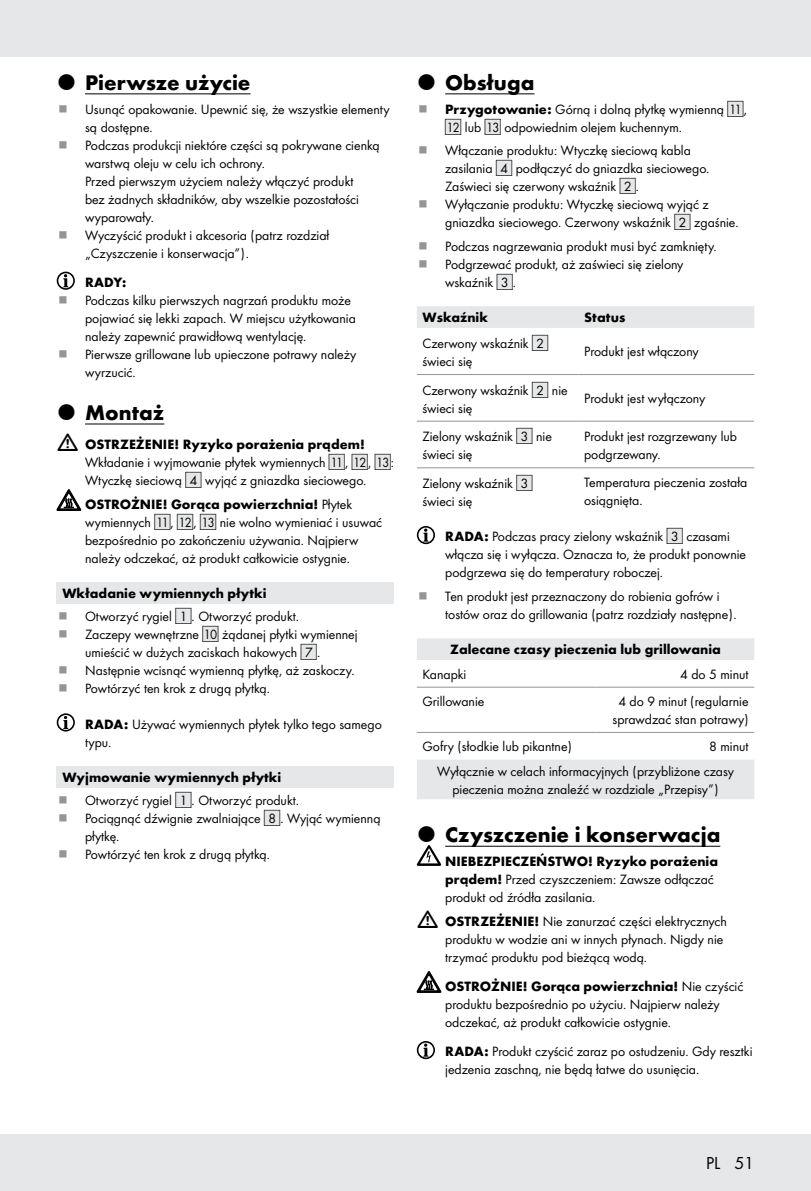
<style>
.page{position:relative;width:811px;height:1191px;background:#fff}
.page>*{position:absolute;margin:0;border:0;box-sizing:border-box;transform-origin:0 0}
.t1{font:700 22px "Futura";color:#000}
.t2{font:18px "Futura Boo";color:#000}
.t3{font:14px/18px "Futura Boo";color:#000}
.t4{font:700 14px "Futura";color:#000}
.s1{font-family:"IMP Lidl Num Box";font-size:12.4px;color:#e6e7e8}
.s2{font-family:"IMP Lidl Num Box";font-size:12.4px}
.s3{font-family:"Futura Boo";font-weight:400}
.s4{font-family:"Futura";font-weight:700}
</style>
<div class="page">
<div style="left:0;top:1134px;width:811px;height:57px;background:#e6e7e8"></div>
<div style="left:0;top:0;width:811px;height:57px;background:#e6e7e8"></div>
<hr style="left:85px;top:93px;width:165px;height:1px;background:#000">
<hr style="left:85px;top:423px;width:79px;height:1px;background:#000">
<div style="left:57px;top:272px;width:18px;height:18px;border:2px solid #000;border-radius:50%"></div>
<svg style="left:63px;top:274px;width:5px;height:13px"></svg>
<svg style="left:57px;top:489px;width:24px;height:22px"></svg>
<div style="left:57px;top:582px;width:337px;height:22px;background:#e6e7e8"></div>
<div style="left:57px;top:713px;width:18px;height:18px;border:2px solid #000;border-radius:50%"></div>
<svg style="left:63px;top:716px;width:5px;height:13px"></svg>
<div style="left:57px;top:766px;width:337px;height:21px;background:#e6e7e8"></div>
<hr style="left:445px;top:93px;width:89px;height:1px;background:#000">
<hr style="left:445px;top:845px;width:275px;height:1px;background:#000">
<div style="left:417px;top:306px;width:337px;height:22px;background:#e6e7e8"></div>
<hr style="left:417px;top:374px;width:161px;height:1px;background:#939598">
<hr style="left:578px;top:374px;width:176px;height:1px;background:#939598">
<hr style="left:417px;top:421px;width:161px;height:1px;background:#939598">
<hr style="left:578px;top:421px;width:176px;height:1px;background:#939598">
<hr style="left:417px;top:467px;width:161px;height:1px;background:#939598">
<hr style="left:578px;top:467px;width:176px;height:1px;background:#939598">
<svg style="left:417px;top:527px;width:17px;height:16px"></svg>
<div style="left:417px;top:526px;width:18px;height:18px;border:2px solid #000;border-radius:50%"></div>
<svg style="left:423px;top:528px;width:5px;height:13px"></svg>
<svg style="left:417px;top:638px;width:337px;height:161px"></svg>
<hr style="left:417px;top:686px;width:178px;height:1px;background:#939598">
<hr style="left:595px;top:686px;width:159px;height:1px;background:#939598">
<hr style="left:417px;top:732px;width:178px;height:1px;background:#939598">
<hr style="left:595px;top:732px;width:159px;height:1px;background:#939598">
<svg style="left:417px;top:971px;width:24px;height:22px"></svg>
<svg style="left:417px;top:1041px;width:17px;height:17px"></svg>
<div style="left:417px;top:1041px;width:18px;height:18px;border:2px solid #000;border-radius:50%"></div>
<svg style="left:423px;top:1043px;width:5px;height:13px"></svg>
<svg style="left:417px;top:845px;width:24px;height:21px"></svg>
<h1 class="t1" style="left:85px;top:66px;width:167px">Pierwsze użycie</h1>
<p class="t3" style="left:85px;top:99px;width:306px">Usunąć opakowanie. Upewnić się, że wszystkie elementy są dostępne.<br>Podczas produkcji niektóre części są pokrywane cienką warstwą oleju w celu ich ochrony.<br>Przed pierwszym użyciem należy włączyć produkt<br>bez żadnych składników, aby wszelkie pozostałości wyparowały.<br>Wyczyścić produkt i akcesoria (patrz rozdział „Czyszczenie i konserwacja”).</p>
<p class="t4" style="left:85px;top:272px;width:43px">RADY:</p>
<p class="t3" style="left:85px;top:290px;width:273px">Podczas kilku pierwszych nagrzań produktu może pojawiać się lekki zapach. W miejscu użytkowania należy zapewnić prawidłową wentylację.<br>Pierwsze grillowane lub upieczone potrawy należy wyrzucić.</p>
<h1 class="t1" style="left:85px;top:396px;width:81px">Montaż</h1>
<p class="t4" style="left:85px;top:434px;width:281px">OSTRZEŻENIE! Ryzyko porażenia prądem!</p>
<p class="t3" style="left:85px;top:453px;width:310px">Wkładanie i wyjmowanie płytek wymiennych <span class="s1">[</span><span class="s2">11]</span>, <span class="s1">[</span><span class="s2">12]</span>, <span class="s1">[</span><span class="s2">13]</span>:<br>Wtyczkę sieciową <span class="s1">[</span><span class="s2">4]</span> wyjąć z gniazdka sieciowego.</p>
<p class="t4" style="left:85px;top:494px;width:269px">OSTROŻNIE! Gorąca powierzchnia! <span class="s3">Płytek</span></p>
<p class="t3" style="left:85px;top:512px;width:298px">wymiennych <span class="s1">[</span><span class="s2">11]</span>, <span class="s1">[</span><span class="s2">12]</span>, <span class="s1">[</span><span class="s2">13]</span> nie wolno wymieniać i usuwać bezpośrednio po zakończeniu używania. Najpierw należy odczekać, aż produkt całkowicie ostygnie.</p>
<p class="t4" style="left:62px;top:583px;width:206px">Wkładanie wymiennych płytki</p>
<p class="t3" style="left:85px;top:607px;width:274px">Otworzyć rygiel <span class="s1">[</span><span class="s2">1]</span>. Otworzyć produkt.<br>Zaczepy wewnętrzne <span class="s1">[</span><span class="s2">10]</span> żądanej płytki wymiennej umieścić w dużych zaciskach hakowych <span class="s1">[</span><span class="s2">7]</span>.<br>Następnie wcisnąć wymienną płytkę, aż zaskoczy.<br>Powtórzyć ten krok z drugą płytką.</p>
<p class="t3" style="left:85px;top:714px;width:298px"><span class="s4">RADA:</span> Używać wymiennych płytek tylko tego samego typu.</p>
<p class="t4" style="left:62px;top:767px;width:220px">Wyjmowanie wymiennych płytki</p>
<p class="t3" style="left:85px;top:790px;width:297px">Otworzyć rygiel <span class="s1">[</span><span class="s2">1]</span>. Otworzyć produkt.<br>Pociągnąć dźwignie zwalniające <span class="s1">[</span><span class="s2">8]</span>. Wyjąć wymienną płytkę.<br>Powtórzyć ten krok z drugą płytką.</p>
<h1 class="t1" style="left:445px;top:66px;width:91px">Obsługa</h1>
<p class="t3" style="left:445px;top:99px;width:303px"><span class="s4">Przygotowanie:</span> Górną i dolną płytkę wymienną <span class="s1">[</span><span class="s2">11]</span>, <span class="s1">[</span><span class="s2">12]</span> lub <span class="s1">[</span><span class="s2">13]</span> odpowiednim olejem kuchennym.</p>
<p class="t3" style="left:445px;top:141px;width:293px">Włączanie produktu: Wtyczkę sieciową kabla zasilania <span class="s1">[</span><span class="s2">4]</span> podłączyć do gniazdka sieciowego.<br>Zaświeci się czerwony wskaźnik <span class="s1">[</span><span class="s2">2]</span>.<br>Wyłączanie produktu: Wtyczkę sieciową wyjąć z gniazdka sieciowego. Czerwony wskaźnik <span class="s1">[</span><span class="s2">2]</span> zgaśnie.</p>
<p class="t3" style="left:445px;top:236px;width:271px">Podczas nagrzewania produkt musi być zamknięty.<br>Podgrzewać produkt, aż zaświeci się zielony wskaźnik <span class="s1">[</span><span class="s2">3]</span>.</p>
<p class="t4" style="left:422px;top:307px;width:67px">Wskaźnik</p>
<p class="t4" style="left:584px;top:307px;width:43px">Status</p>
<p class="t3" style="left:422px;top:333px;width:127px">Czerwony wskaźnik <span class="s1">[</span><span class="s2">2] </span>świeci się</p>
<p class="t3" style="left:584px;top:342px;width:116px">Produkt jest włączony</p>
<p class="t3" style="left:422px;top:380px;width:147px">Czerwony wskaźnik <span class="s1">[</span><span class="s2">2]</span> nie świeci się</p>
<p class="t3" style="left:584px;top:388px;width:123px">Produkt jest wyłączony</p>
<p class="t3" style="left:422px;top:427px;width:131px">Zielony wskaźnik <span class="s1">[</span><span class="s2">3]</span> nie świeci się</p>
<p class="t3" style="left:584px;top:426px;width:154px">Produkt jest rozgrzewany lub podgrzewany.</p>
<p class="t3" style="left:422px;top:473px;width:112px">Zielony wskaźnik <span class="s1">[</span><span class="s2">3] </span>świeci się</p>
<p class="t3" style="left:584px;top:473px;width:165px">Temperatura pieczenia została osiągnięta.</p>
<p class="t3" style="left:445px;top:527px;width:302px"><span class="s4">RADA:</span> Podczas pracy zielony wskaźnik <span class="s1">[</span><span class="s2">3]</span> czasami włącza się i wyłącza. Oznacza to, że produkt ponownie podgrzewa się do temperatury roboczej.</p>
<p class="t3" style="left:445px;top:586px;width:291px">Ten produkt jest przeznaczony do robienia gofrów i tostów oraz do grillowania (patrz rozdziały następne).</p>
<p class="t4" style="left:450px;top:639px;width:272px">Zalecane czasy pieczenia lub grillowania</p>
<p class="t3" style="left:422px;top:664px;width:45px">Kanapki</p>
<p class="t3" style="left:680px;top:664px;width:70px">4 do 5 minut</p>
<p class="t3" style="left:422px;top:691px;width:63px">Grillowanie</p>
<p class="t3" style="left:612px;top:691px;width:137px;text-align:center">4 do 9 minut (regularnie sprawdzać stan potrawy)</p>
<p class="t3" style="left:422px;top:736px;width:151px">Gofry (słodkie lub pikantne)</p>
<p class="t3" style="left:437px;top:733px;width:313px;line-height:24.4px;text-indent:272px">8 minut<br>Wyłącznie w celach informacyjnych (przybliżone czasy</p>
<p class="t3" style="left:452px;top:779px;width:268px">pieczenia można znaleźć w rozdziale „Przepisy”)</p>
<h1 class="t1" style="left:445px;top:818px;width:277px">Czyszczenie i konserwacja</h1>
<p class="t4" style="left:445px;top:851px;width:274px">NIEBEZPIECZEŃSTWO! Ryzyko porażenia</p>
<p class="t3" style="left:445px;top:869px;width:270px"><span class="s4">prądem!</span> Przed czyszczeniem: Zawsze odłączać produkt od źródła zasilania.</p>
<p class="t3" style="left:445px;top:911px;width:283px"><span class="s4">OSTRZEŻENIE!</span> Nie zanurzać części elektrycznych produktu w wodzie ani w innych płynach. Nigdy nie trzymać produktu pod bieżącą wodą.</p>
<p class="t4" style="left:445px;top:976px;width:300px">OSTROŻNIE! Gorąca powierzchnia! <span class="s3">Nie czyścić</span></p>
<p class="t3" style="left:445px;top:994px;width:276px">produktu bezpośrednio po użyciu. Najpierw należy odczekać, aż produkt całkowicie ostygnie.</p>
<p class="t3" style="left:445px;top:1042px;width:309px"><span class="s4">RADA:</span> Produkt czyścić zaraz po ostudzeniu. Gdy resztki jedzenia zaschną, nie będą łatwe do usunięcia.</p>
<p class="t2" style="left:706px;top:1150px;width:50px">PL 51</p>
</div>
